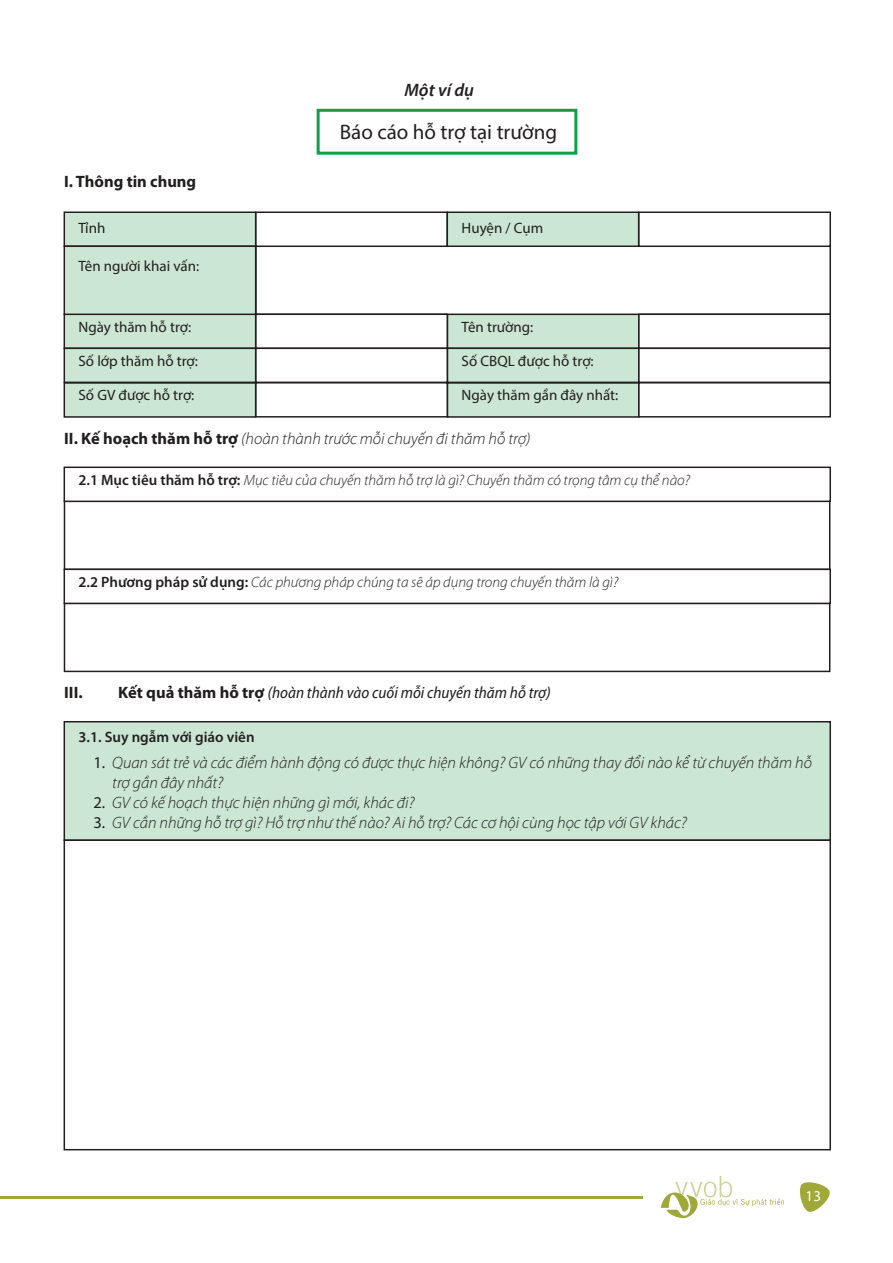
<style>
.page{position:relative;width:893px;height:1263px;background:#fff}
.page>*{position:absolute;margin:0;border:0;box-sizing:border-box;transform-origin:0 0}
.t1{font:21px "Myriad Pro";color:#231f20}
.t2{font:italic 600 18px "Myriad Pro";color:#231f20}
.t3{font:italic 300 16.5px/19.8px "Myriad Pro";color:#211e1e}
.t4{font:italic semi-condensed 16.5px "Myriad Pro";color:#211e1e}
.t5{font:700 16.5px "Myriad Pro";color:#211e1e}
.t6{font:italic 300 15px "Myriad Pro";color:#231f20}
.t7{font:15px "Myriad Pro";color:#231f20}
.t8{font:600 15px "Myriad Pro";color:#231f20}
.t9{font:15px "Myriad Pro";color:#fff}
.s1{font-weight:700;font-style:normal}
.s2{font-weight:600;font-style:normal}
.s3{font-weight:700;font-style:normal;font-stretch:normal}
.s4{font-stretch:normal}
.s5{font-weight:400;font-style:normal}
</style>
<div class="page">
<svg style="left:800px;top:1182px;width:30px;height:30px"></svg>
<hr style="left:1px;top:1196px;width:642px;height:2px;background:#a0a838">
<div style="left:317px;top:109px;width:260px;height:46px;border:3px solid #0fa14a"></div>
<div style="left:64px;top:466px;width:767px;height:36px;background:#fff;border:2px solid #231f20"></div>
<div style="left:64px;top:603px;width:766px;height:69px;background:#fff;border:2px solid #231f20"></div>
<div style="left:64px;top:569px;width:767px;height:35px;background:#fff;border:2px solid #231f20"></div>
<div style="left:64px;top:721px;width:767px;height:120px;background:#cbe6d3;border:2px solid #231f20"></div>
<div style="left:64px;top:839px;width:767px;height:311px;background:#fff;border:2px solid #231f20"></div>
<div style="left:64px;top:211px;width:192px;height:36px;background:#cbe6d3;border:2px solid #231f20"></div>
<div style="left:64px;top:314px;width:192px;height:35px;background:#cbe6d3"></div>
<div style="left:64px;top:348px;width:192px;height:35px;background:#cbe6d3;border:2px solid #231f20"></div>
<div style="left:64px;top:382px;width:192px;height:36px;background:#cbe6d3;border:2px solid #231f20"></div>
<div style="left:447px;top:314px;width:193px;height:35px;background:#cbe6d3"></div>
<div style="left:447px;top:348px;width:193px;height:35px;background:#cbe6d3;border:2px solid #231f20"></div>
<div style="left:447px;top:382px;width:193px;height:36px;background:#cbe6d3;border:2px solid #231f20"></div>
<div style="left:64px;top:245px;width:192px;height:70px;background:#cbe6d3;border:2px solid #231f20"></div>
<div style="left:255px;top:245px;width:576px;height:70px;background:#fff;border:2px solid #231f20"></div>
<div style="left:255px;top:211px;width:193px;height:36px;background:#fff;border:2px solid #231f20"></div>
<div style="left:255px;top:314px;width:193px;height:35px;background:#fff;border:2px solid #231f20"></div>
<div style="left:255px;top:348px;width:193px;height:35px;background:#fff;border:2px solid #231f20"></div>
<div style="left:255px;top:382px;width:193px;height:36px;background:#fff;border:2px solid #231f20"></div>
<div style="left:638px;top:314px;width:193px;height:35px;background:#fff;border:2px solid #231f20"></div>
<div style="left:638px;top:348px;width:193px;height:35px;background:#fff;border:2px solid #231f20"></div>
<div style="left:638px;top:382px;width:193px;height:36px;background:#fff;border:2px solid #231f20"></div>
<div style="left:446px;top:211px;width:193px;height:36px;background:#cbe6d3;border:2px solid #231f20"></div>
<div style="left:638px;top:211px;width:193px;height:36px;background:#fff;border:2px solid #231f20"></div>
<svg style="left:661px;top:1176px;width:123px;height:42px"></svg>
<p class="t2" style="left:404px;top:79px;width:71px">Một ví dụ</p>
<p class="t5" style="left:64px;top:171px;width:133px">I. Thông tin chung</p>
<p class="t1" style="left:340px;top:119px;width:219px">Báo cáo hỗ trợ tại trường</p>
<p class="t7" style="left:78px;top:218px;width:28px">Tỉnh</p>
<p class="t7" style="left:462px;top:218px;width:83px">Huyện / Cụm</p>
<p class="t7" style="left:78px;top:257px;width:122px">Tên người khai vấn:</p>
<p class="t7" style="left:78px;top:317px;width:114px">Ngày thăm hỗ trợ:</p>
<p class="t7" style="left:78px;top:351px;width:121px">Số lớp thăm hỗ trợ:</p>
<p class="t7" style="left:78px;top:386px;width:117px">Số GV được hỗ trợ:</p>
<p class="t7" style="left:462px;top:317px;width:73px">Tên trường:</p>
<p class="t7" style="left:462px;top:351px;width:134px">Số CBQL được hỗ trợ:</p>
<p class="t7" style="left:462px;top:386px;width:158px">Ngày thăm gần đây nhất:</p>
<p class="t3" style="left:64px;top:428px;width:468px"><span class="s1">II. Kế hoạch thăm hỗ trợ</span> (hoàn thành trước mỗi chuyến đi thăm hỗ trợ)</p>
<p class="t6" style="left:78px;top:471px;width:613px"><span class="s2">2.1 Mục tiêu thăm hỗ trợ:</span> Mục tiêu của chuyến thăm hỗ trợ là gì? Chuyến thăm có trọng tâm cụ thể nào?</p>
<p class="t6" style="left:78px;top:573px;width:541px"><span class="s2">2.2 Phương pháp sử dụng:</span> Các phương pháp chúng ta sẽ áp dụng trong chuyến thăm là gì?</p>
<p class="t5" style="left:64px;top:682px;width:20px">III.</p>
<p class="t4" style="left:118px;top:682px;width:434px"><span class="s3">Kết quả thăm hỗ trợ</span> <span class="s4">(</span>hoàn thành vào cuối mỗi chuyến thăm hỗ trợ<span class="s4">)</span></p>
<p class="t8" style="left:78px;top:728px;width:178px">3.1. Suy ngẫm với giáo viên</p>
<p class="t3" style="left:112px;top:753px;width:701px;text-indent:-19px"><span class="s5">1.</span> Quan sát trẻ và các điểm hành động có được thực hiện không? GV có những thay đổi nào kể từ chuyến thăm hỗ trợ gần đây nhất?</p>
<p class="t3" style="left:93px;top:792px;width:322px"><span class="s5">2.</span> GV có kế hoạch thực hiện những gì mới, khác đi?</p>
<p class="t3" style="left:93px;top:812px;width:595px"><span class="s5">3.</span> GV cần những hỗ trợ gì? Hỗ trợ như thế nào? Ai hỗ trợ? Các cơ hội cùng học tập với GV khác?</p>
<p class="t9" style="left:806px;top:1187px;width:17px">13</p>
</div>
